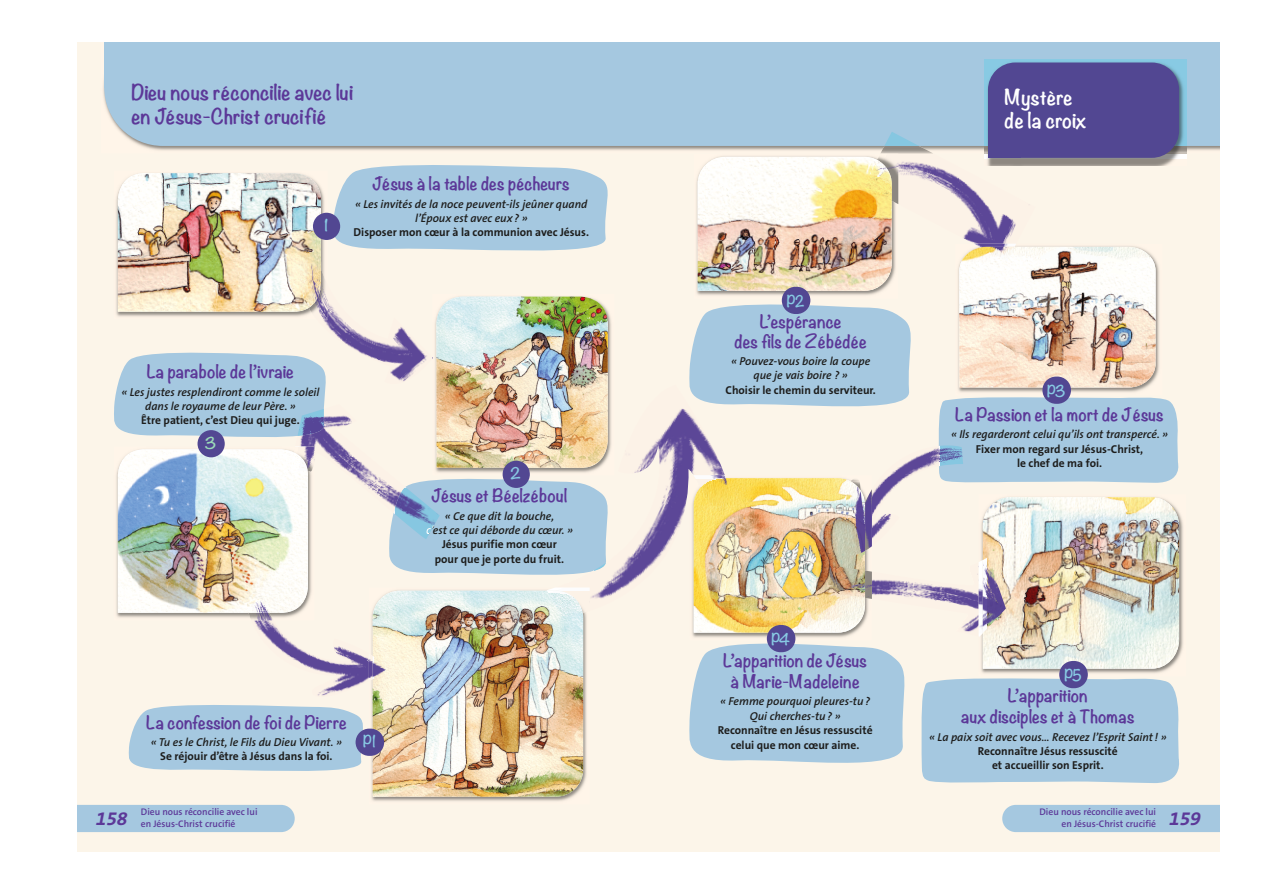
<style>
.page{position:relative;width:1263px;height:893px;background:#fff}
.page>*{position:absolute;margin:0;border:0;box-sizing:border-box;transform-origin:0 0}
.t1{font:700 19.2px/24px "Noteworthy";color:#5c3898}
.t2{font:700 19.2px/23.1px "Noteworthy";color:#fff}
.t3{font:italic 700 19.2px "The Sans B7";color:#5c3898}
.t4{font:700 16.35px/21px "Noteworthy";color:#5c3898;text-align:center}
.t5{font:700 14.4px "Noteworthy";letter-spacing:-.1em;color:#88cae3;scale:.9 1}
.t6{font:700 14.4px "Noteworthy";letter-spacing:-.1em;color:#88cae3}
.t7{font:700 14.4px "Noteworthy";color:#99d9b8}
.t8{font:italic 600 11.55px/14.4px "The Sans B6";color:#1d1d1c;text-align:center}
.t9{font:700 11.55px/14.4px "The Sans B7";color:#1d1d1c;text-align:center}
.t10{font:600 9.6px/11.6px "The Sans B6";color:#5c3898}
</style>
<div class="page">
<div style="left:77px;top:42px;width:1143px;height:809px;background:#fcf5e9"></div>
<svg style="left:1002px;top:804px;width:218px;height:28px;background:#b1cee1"></svg>
<div style="left:1020px;top:806px;width:136px;height:25px;background:#a5c8e0"></div>
<div style="left:1165px;top:810px;width:36px;height:20px;background:#a5c8e0"></div>
<svg style="left:77px;top:804px;width:218px;height:28px;background:#b1cee1"></svg>
<div style="left:96px;top:810px;width:35px;height:20px;background:#a5c8e0"></div>
<div style="left:141px;top:806px;width:136px;height:25px;background:#a5c8e0"></div>
<div style="left:104px;top:42px;width:1116px;height:104px;background:#a5c8e0"></div>
<div style="left:104px;top:42px;width:68px;height:45px;background:#a5c8e0"></div>
<img style="left:371px;top:796px;width:203px;height:5px">
<img style="left:911px;top:582px;width:10px;height:15px">
<img style="left:881px;top:153px;width:154px;height:91px">
<img style="left:880px;top:146px;width:53px;height:7px">
<img style="left:884px;top:132px;width:35px;height:14px">
<img style="left:975px;top:244px;width:41px;height:3px">
<img style="left:881px;top:154px;width:17px;height:3px">
<img style="left:887px;top:448px;width:51px;height:30px">
<img style="left:114px;top:165px;width:497px;height:631px">
<img style="left:689px;top:157px;width:228px;height:250px">
<svg style="left:938px;top:247px;width:241px;height:236px"></svg>
<img style="left:689px;top:478px;width:222px;height:285px">
<img style="left:921px;top:497px;width:262px;height:286px">
<img style="left:985px;top:59px;width:201px;height:106px">
<div style="left:988px;top:63px;width:191px;height:95px;background:#524792"></div>
<div style="left:988px;top:125px;width:33px;height:33px;background:#524792"></div>
<img style="left:555px;top:385px;width:170px;height:226px">
<img style="left:592px;top:562px;width:14px;height:9px">
<img style="left:547px;top:587px;width:43px;height:26px">
<img style="left:547px;top:590px;width:36px;height:26px">
<img style="left:693px;top:475px;width:33px;height:12px">
<img style="left:701px;top:478px;width:29px;height:33px">
<h1 class="t1" style="left:131px;top:79px;width:223px">Dieu nous réconcilie avec lui en Jésus-Christ crucifié</h1>
<p class="t6" style="left:324px;top:213px;width:6px">1</p>
<h2 class="t4" style="left:373px;top:172px;width:199px">Jésus à la table des pécheurs</h2>
<p class="t8" style="left:355px;top:197px;width:234px">« Les invités de la noce peuvent-ils jeûner quand l’Époux est avec eux? »</p>
<p class="t9" style="left:354px;top:226px;width:237px">Disposer mon cœur à la communion avec Jésus.</p>
<h2 class="t4" style="left:147px;top:360px;width:149px">La parabole de l’ivraie</h2>
<p class="t8" style="left:122px;top:385px;width:199px">« Les justes resplendiront comme le soleil dans le royaume de leur Père. »</p>
<p class="t9" style="left:141px;top:414px;width:160px">Être patient, c’est Dieu qui juge.</p>
<p class="t7" style="left:205px;top:430px;width:13px">3</p>
<p class="t6" style="left:511px;top:461px;width:12px">2</p>
<h2 class="t4" style="left:432px;top:484px;width:137px">Jésus et Béelzéboul</h2>
<p class="t8" style="left:426px;top:509px;width:149px">« Ce que dit la bouche,<br>c’est ce qui déborde du cœur. »</p>
<p class="t9" style="left:435px;top:538px;width:131px">Jésus purifie mon cœur pour que je porte du fruit.</p>
<h2 class="t4" style="left:146px;top:710px;width:202px">La confession de foi de Pierre</h2>
<p class="t8" style="left:151px;top:736px;width:193px">« Tu es le Christ, le Fils du Dieu Vivant. »</p>
<p class="t9" style="left:160px;top:750px;width:174px">Se réjouir d’être à Jésus dans la foi.</p>
<p class="t5" style="left:363px;top:728px;width:16px">P1</p>
<p class="t5" style="left:787px;top:289px;width:22px">P2</p>
<h2 class="t4" style="left:735px;top:311px;width:134px;line-height:19.2px">L’espérance<br>des fils de Zébédée</h2>
<p class="t8" style="left:731px;top:355px;width:141px">« Pouvez-vous boire la coupe que je vais boire ? »</p>
<p class="t9" style="left:726px;top:383px;width:152px">Choisir le chemin du serviteur.</p>
<h1 class="t2" style="left:1004px;top:85px;width:84px">Mystère de la croix</h1>
<p class="t5" style="left:1047px;top:378px;width:22px">P3</p>
<h2 class="t4" style="left:955px;top:402px;width:210px">La Passion et la mort de Jésus</h2>
<p class="t8" style="left:951px;top:428px;width:219px">« Ils regarderont celui qu’ils ont transpercé. »</p>
<p class="t9" style="left:976px;top:442px;width:169px">Fixer mon regard sur Jésus-Christ, le chef de ma foi.</p>
<p class="t5" style="left:772px;top:627px;width:22px">P4</p>
<h2 class="t4" style="left:723px;top:648px;width:145px">L’apparition de Jésus à Marie-Madeleine</h2>
<p class="t8" style="left:720px;top:695px;width:151px">« Femme pourquoi pleures-tu?<br>Qui cherches-tu? »</p>
<p class="t9" style="left:718px;top:724px;width:156px">Reconnaître en Jésus ressuscité celui que mon cœur aime.</p>
<p class="t5" style="left:1064px;top:662px;width:21px">P5</p>
<h2 class="t4" style="left:961px;top:684px;width:176px">L’apparition<br>aux disciples et à Thomas</h2>
<p class="t8" style="left:929px;top:730px;width:239px">« La paix soit avec vous… Recevez l’Esprit Saint! »</p>
<p class="t9" style="left:978px;top:745px;width:141px">Reconnaître Jésus ressuscité et accueillir son Esprit.</p>
<p class="t10" style="left:141px;top:807px;width:118px">Dieu nous réconcilie avec lui en Jésus-Christ crucifié</p>
<p class="t10" style="left:1040px;top:807px;width:118px">Dieu nous réconcilie avec lui</p>
<h1 class="t3" style="left:96px;top:810px;width:33px">158</h1>
<p class="t10" style="left:1062px;top:818px;width:141px">en Jésus-Christ crucifié <sup>159</sup></p>
</div>
